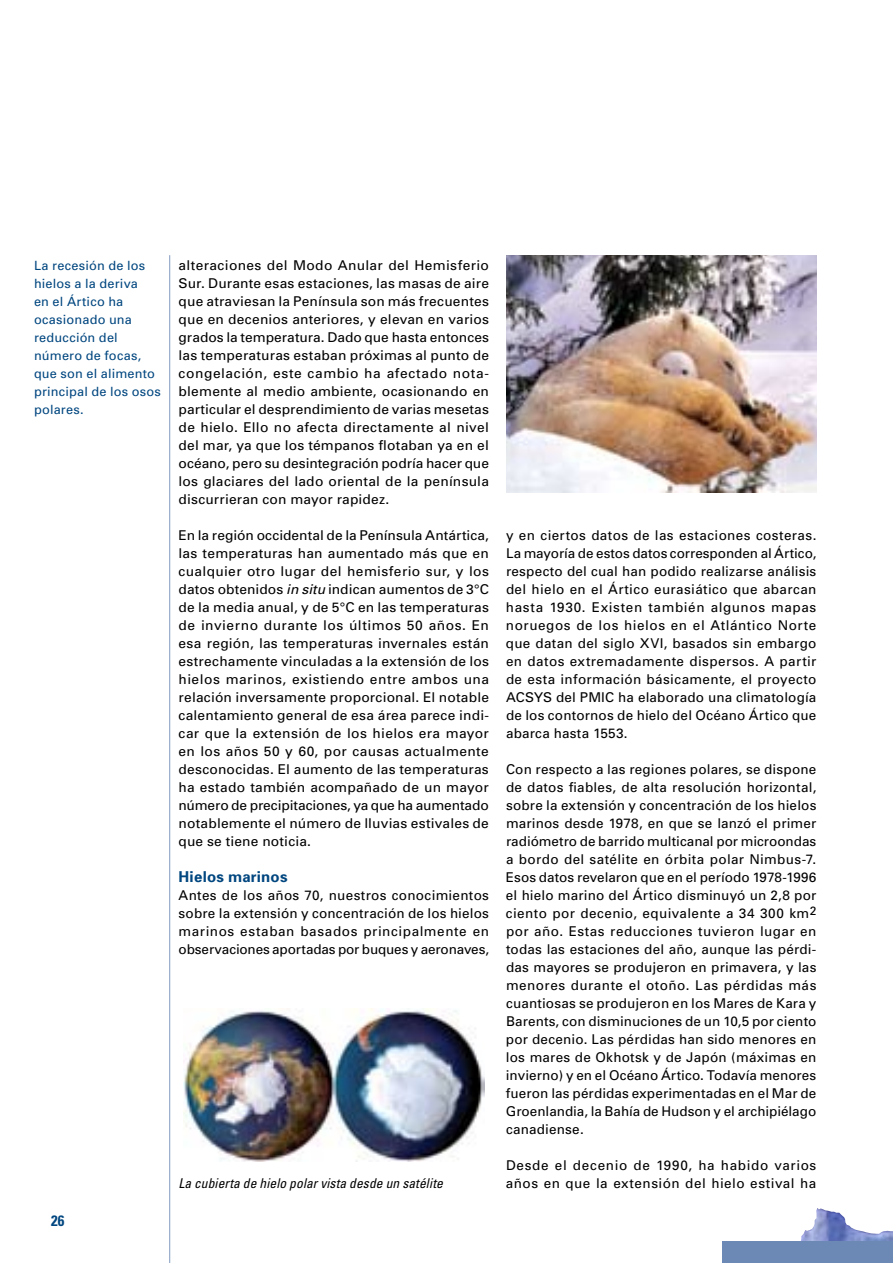
<style>
.page{position:relative;width:893px;height:1263px;background:#fff}
.page>*{position:absolute;margin:0;border:0;box-sizing:border-box;transform-origin:0 0}
.t1{font:700 15px "Univers";letter-spacing:.015em;color:#00467f}
.t2{font:700 condensed 15px "Univers";color:#00467f}
.t3{font:13.5px/18px "Univers";letter-spacing:.015em;color:#000;text-align:justify}
.t4{font:13.5px/18px "Univers";letter-spacing:.04em;color:#000}
.t5{font:italic condensed 13.5px "Univers";letter-spacing:.01em;color:#000}
.t6{font:12.75px/18px "Univers";letter-spacing:.015em;color:#00467f}
.s1{font-style:italic}
</style>
<div class="page">
<img style="left:800px;top:1208px;width:92px;height:34px">
<div style="left:723px;top:1242px;width:170px;height:21px;background:#6b89b4"></div>
<hr style="left:169px;top:255px;width:1px;height:1008px;background:#839bc1">
<img style="left:183px;top:1009px;width:301px;height:152px">
<img style="left:506px;top:255px;width:310px;height:238px">
<p class="t6" style="left:34px;top:257px;width:128px">La recesión de los hielos a la deriva<br>en el Ártico ha ocasionado una reducción del número de focas, que son el alimento principal de los osos polares.</p>
<p class="t2" style="left:51px;top:1211px;width:8px">26</p>
<p class="t3" style="left:179px;top:256px;width:312px">alteraciones del Modo Anular del Hemisferio Sur. Durante esas estaciones, las masas de aire que atraviesan la Península son más frecuentes que en decenios anteriores, y elevan en varios grados la temperatura. Dado que hasta entonces las temperaturas estaban próximas al punto de congelación, este cambio ha afectado nota&shy;blemente al medio ambiente, ocasionando en particular el desprendimiento de varias mesetas de hielo. Ello no afecta directamente al nivel del mar, ya que los témpanos flotaban ya en el océano, pero su desintegración podría hacer que los glaciares del lado oriental de la península discurrieran con mayor rapidez.</p>
<p class="t3" style="left:178px;top:526px;width:312px">En la región occidental de la Península Antártica, las temperaturas han aumentado más que en cualquier otro lugar del hemisferio sur, y los datos obtenidos <span class="s1">in situ</span> indican aumentos de 3°C de la media anual, y de 5°C en las temperaturas de invierno durante los últimos 50 años. En esa región, las temperaturas invernales están estrechamente vinculadas a la extensión de los hielos marinos, existiendo entre ambos una relación inversamente proporcional. El notable calentamiento general de esa área parece indi&shy;car que la extensión de los hielos era mayor en los años 50 y 60, por causas actualmente desconocidas. El aumento de las temperaturas ha estado también acompañado de un mayor número de precipitaciones, ya que ha aumentado notablemente el número de lluvias estivales de que se tiene noticia.</p>
<p class="t1" style="left:179px;top:868px;width:110px">Hielos marinos</p>
<p class="t3" style="left:179px;top:886px;width:312px">Antes de los años 70, nuestros conocimientos sobre la extensión y concentración de los hielos marinos estaban basados principalmente en observaciones aportadas por buques y aeronaves,</p>
<p class="t5" style="left:179px;top:1175px;width:266px">La cubierta de hielo polar vista desde un satélite</p>
<p class="t3" style="left:506px;top:526px;width:312px">y en ciertos datos de las estaciones costeras.<br>La mayoría de estos datos corresponden al Ártico, respecto del cual han podido realizarse análisis del hielo en el Ártico eurasiático que abarcan hasta 1930. Existen también algunos mapas noruegos de los hielos en el Atlántico Norte que datan del siglo XVI, basados sin embargo en datos extremadamente dispersos. A partir de esta información básicamente, el proyecto ACSYS del PMIC ha elaborado una climatología de los contornos de hielo del Océano Ártico que abarca hasta 1553.</p>
<p class="t3" style="left:506px;top:760px;width:312px">Con respecto a las regiones polares, se dispone de datos fiables, de alta resolución horizontal, sobre la extensión y concentración de los hielos marinos desde 1978, en que se lanzó el primer radiómetro de barrido multicanal por microondas a bordo del satélite en órbita polar Nimbus-7.<br>Esos datos revelaron que en el período 1978-1996 el hielo marino del Ártico disminuyó un 2,8 por ciento por decenio, equivalente a 34 300 km<sup>2 </sup>por año. Estas reducciones tuvieron lugar en todas las estaciones del año, aunque las pérdi&shy;das mayores se produjeron en primavera, y las menores durante el otoño. Las pérdidas más cuantiosas se produjeron en los Mares de Kara y Barents, con disminuciones de un 10,5 por ciento por decenio. Las pérdidas han sido menores en los mares de Okhotsk y de Japón (máximas en invierno) y en el Océano Ártico. Todavía menores fueron las pérdidas experimentadas en el Mar de Groenlandia, la Bahía de Hudson y el archipiélago canadiense.</p>
<p class="t4" style="left:506px;top:1156px;width:312px">Desde el decenio de 1990, ha habido varios años en que la extensión del hielo estival ha</p>
</div>
